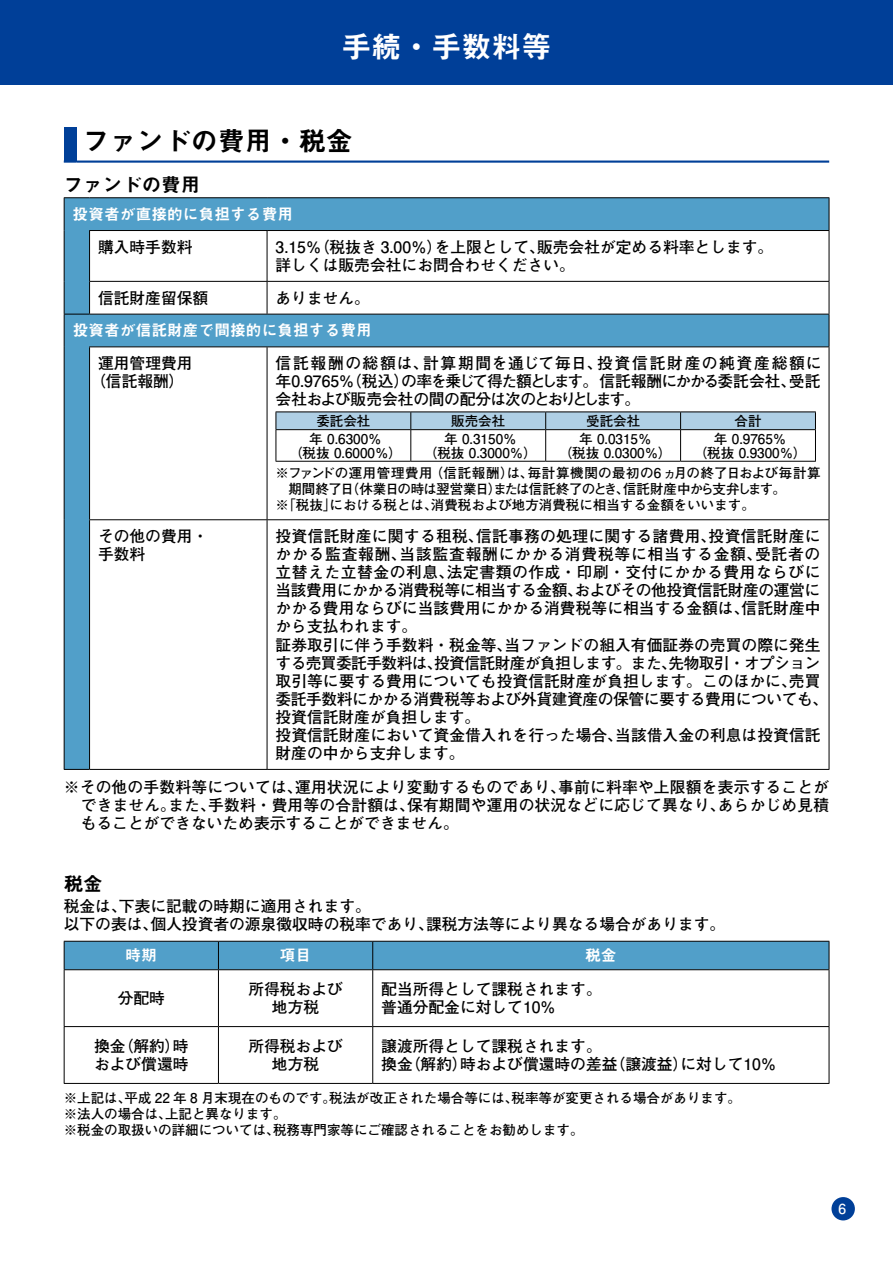
<style>
.page{position:relative;width:893px;height:1263px;background:#fff}
.page>*{position:absolute;margin:0;border:0;box-sizing:border-box;transform-origin:0 0}
.t1{font:30px "Midashi Go Pro MB31";color:#fff}
.t2{font:27px "Midashi Go Pro MB31";color:#000}
.t3{font:19.5px "Midashi Go Pro MB31";color:#000}
.t4{font:700 15.75px/18px "Futo Go B101 Pro";color:#000}
.t5{font:15.75px "Midashi Go Pro MB31";color:#fff}
.t6{font:700 13.8px "Futo Go B101 Pro";color:#fff}
.t7{font:700 13.5px/13.8px "Futo Go B101 Pro";color:#000;text-align:center}
.t8{font:700 13.5px "Futo Go B101 Pro";letter-spacing:.035em;color:#000}
.t9{font:700 13.5px "Futo Go B101 Pro";letter-spacing:-.05em;color:#000}
</style>
<div class="page">
<div style="left:831px;top:1197px;width:24px;height:23px;background:#003f98;border-radius:50%"></div>
<div style="left:0;top:0;width:893px;height:85px;background:#003f98"></div>
<div style="left:65px;top:198px;width:764px;height:571px;background:#519fc9"></div>
<svg style="left:90px;top:231px;width:739px;height:538px"></svg>
<hr style="left:267px;top:230px;width:562px;height:1px;background:#000">
<hr style="left:267px;top:231px;width:1px;height:50px;background:#000">
<hr style="left:267px;top:281px;width:562px;height:1px;background:#000">
<hr style="left:267px;top:282px;width:1px;height:32px;background:#000">
<hr style="left:829px;top:282px;width:1px;height:32px;background:#000">
<hr style="left:89px;top:347px;width:1px;height:172px;background:#000">
<hr style="left:267px;top:347px;width:1px;height:172px;background:#000">
<hr style="left:89px;top:519px;width:178px;height:1px;background:#000">
<hr style="left:89px;top:520px;width:1px;height:249px;background:#000">
<hr style="left:90px;top:769px;width:177px;height:1px;background:#000">
<hr style="left:267px;top:519px;width:562px;height:1px;background:#000">
<hr style="left:267px;top:520px;width:1px;height:249px;background:#000">
<hr style="left:829px;top:520px;width:1px;height:249px;background:#000">
<hr style="left:267px;top:769px;width:562px;height:1px;background:#000">
<svg style="left:64px;top:197px;width:26px;height:1px"></svg>
<hr style="left:64px;top:198px;width:1px;height:32px;background:#000">
<hr style="left:90px;top:197px;width:177px;height:1px;background:#000">
<hr style="left:267px;top:197px;width:562px;height:1px;background:#000">
<svg style="left:64px;top:230px;width:203px;height:85px"></svg>
<hr style="left:90px;top:314px;width:177px;height:1px;background:#000">
<hr style="left:267px;top:314px;width:562px;height:1px;background:#000">
<hr style="left:89px;top:346px;width:178px;height:1px;background:#000">
<hr style="left:267px;top:346px;width:562px;height:1px;background:#000">
<hr style="left:829px;top:347px;width:1px;height:172px;background:#000">
<hr style="left:64px;top:314px;width:1px;height:33px;background:#000">
<hr style="left:64px;top:347px;width:1px;height:173px;background:#000">
<hr style="left:64px;top:520px;width:1px;height:249px;background:#000">
<hr style="left:829px;top:231px;width:1px;height:50px;background:#000">
<hr style="left:829px;top:198px;width:1px;height:32px;background:#000">
<hr style="left:829px;top:314px;width:1px;height:32px;background:#000">
<svg style="left:64px;top:769px;width:26px;height:1px"></svg>
<hr style="left:276px;top:411px;width:135px;height:1px;background:#000">
<hr style="left:411px;top:411px;width:135px;height:1px;background:#000">
<hr style="left:546px;top:411px;width:135px;height:1px;background:#000">
<hr style="left:681px;top:411px;width:135px;height:1px;background:#000">
<svg style="left:276px;top:412px;width:540px;height:49px"></svg>
<hr style="left:276px;top:429px;width:135px;height:1px;background:#000">
<hr style="left:276px;top:430px;width:1px;height:31px;background:#000">
<hr style="left:411px;top:429px;width:135px;height:1px;background:#000">
<hr style="left:410px;top:430px;width:1px;height:31px;background:#000">
<hr style="left:546px;top:429px;width:135px;height:1px;background:#000">
<hr style="left:545px;top:430px;width:1px;height:31px;background:#000">
<hr style="left:681px;top:429px;width:135px;height:1px;background:#000">
<hr style="left:680px;top:430px;width:1px;height:31px;background:#000">
<hr style="left:815px;top:430px;width:1px;height:31px;background:#000">
<hr style="left:276px;top:461px;width:135px;height:1px;background:#000">
<hr style="left:411px;top:461px;width:135px;height:1px;background:#000">
<hr style="left:546px;top:461px;width:135px;height:1px;background:#000">
<hr style="left:681px;top:461px;width:135px;height:1px;background:#000">
<svg style="left:65px;top:970px;width:764px;height:113px"></svg>
<div style="left:64px;top:941px;width:766px;height:29px;background:#519fc9"></div>
<hr style="left:64px;top:969px;width:154px;height:1px;background:#000">
<hr style="left:64px;top:970px;width:1px;height:56px;background:#000">
<hr style="left:218px;top:969px;width:155px;height:1px;background:#000">
<hr style="left:218px;top:970px;width:1px;height:56px;background:#000">
<hr style="left:373px;top:969px;width:456px;height:1px;background:#000">
<hr style="left:372px;top:970px;width:1px;height:56px;background:#000">
<hr style="left:829px;top:970px;width:1px;height:56px;background:#000">
<hr style="left:64px;top:1026px;width:154px;height:1px;background:#000">
<hr style="left:64px;top:1027px;width:1px;height:56px;background:#000">
<hr style="left:218px;top:1026px;width:155px;height:1px;background:#000">
<hr style="left:218px;top:1027px;width:1px;height:56px;background:#000">
<hr style="left:373px;top:1026px;width:456px;height:1px;background:#000">
<hr style="left:372px;top:1027px;width:1px;height:56px;background:#000">
<hr style="left:829px;top:1027px;width:1px;height:56px;background:#000">
<hr style="left:64px;top:1083px;width:154px;height:1px;background:#000">
<hr style="left:218px;top:1083px;width:155px;height:1px;background:#000">
<hr style="left:373px;top:1083px;width:456px;height:1px;background:#000">
<div style="left:64px;top:128px;width:13px;height:34px;background:#003f98"></div>
<svg style="left:64px;top:162px;width:13px;height:1px"></svg>
<hr style="left:77px;top:161px;width:752px;height:2px;background:#003f98">
<h1 class="t1" style="left:341px;top:23px;width:211px">手続・手数料等</h1>
<h2 class="t2" style="left:83px;top:120px;width:272px">ファンドの費用・税金</h2>
<p class="t3" style="left:64px;top:169px;width:138px">ファンドの費用</p>
<p class="t5" style="left:73px;top:202px;width:222px">投資者が直接的に負担する費用</p>
<p class="t4" style="left:98px;top:236px;width:96px">購入時手数料</p>
<p class="t4" style="left:276px;top:236px;width:499px">3.15％（税抜き 3.00％）を上限として、販売会社が定める料率とします。詳しくは販売会社にお問合わせください。</p>
<p class="t4" style="left:98px;top:287px;width:112px">信託財産留保額</p>
<p class="t4" style="left:276px;top:287px;width:96px">ありません。</p>
<p class="t5" style="left:73px;top:318px;width:301px">投資者が信託財産で間接的に負担する費用</p>
<p class="t4" style="left:90px;top:352px;width:104px;text-align:center">運用管理費用（信託報酬）</p>
<p class="t4" style="left:276px;top:352px;width:547px;text-align:justify">信託報酬の総額は、計算期間を通じて毎日、投資信託財産の純資産総額に年0.9765%（税込）の率を乗じて得た額とします。信託報酬にかかる委託会社、受託会社および販売会社の間の配分は次のとおりとします。</p>
<p class="t7" style="left:316px;top:412px;width:55px">委託会社</p>
<p class="t7" style="left:451px;top:412px;width:55px">販売会社</p>
<p class="t7" style="left:586px;top:412px;width:55px">受託会社</p>
<p class="t7" style="left:734px;top:412px;width:28px">合計</p>
<p class="t7" style="left:289px;top:430px;width:115px">年 0.6300％<br>（税抜 0.6000％）</p>
<p class="t7" style="left:424px;top:430px;width:115px">年 0.3150％<br>（税抜 0.3000％）</p>
<p class="t7" style="left:559px;top:430px;width:115px">年 0.0315％<br>（税抜 0.0300％）</p>
<p class="t7" style="left:694px;top:430px;width:115px">年 0.9765％<br>（税抜 0.9300％）</p>
<p class="t8" style="left:276px;top:462px;width:547px">※ファンドの運用管理費用（信託報酬）は、毎計算機関の最初の6ヵ月の終了日および毎計算</p>
<p class="t9" style="left:288px;top:478px;width:499px">期間終了日（休業日の時は翌営業日）または信託終了のとき、信託財産中から支弁します。</p>
<p class="t7" style="left:276px;top:496px;width:481px">※「税抜」における税とは、消費税および地方消費税に相当する金額をいいます。</p>
<p class="t4" style="left:98px;top:525px;width:112px">その他の費用・手数料</p>
<p class="t4" style="left:276px;top:525px;width:554px">投資信託財産に関する租税、信託事務の処理に関する諸費用、投資信託財産にかかる監査報酬、当該監査報酬にかかる消費税等に相当する金額、受託者の立替えた立替金の利息、法定書類の作成・印刷・交付にかかる費用ならびに当該費用にかかる消費税等に相当する金額、およびその他投資信託財産の運営にかかる費用ならびに当該費用にかかる消費税等に相当する金額は、信託財産中から支払われます。<br>証券取引に伴う手数料・税金等、当ファンドの組入有価証券の売買の際に発生する売買委託手数料は、投資信託財産が負担します。また、先物取引・オプション取引等に要する費用についても投資信託財産が負担します。このほかに、売買委託手数料にかかる消費税等および外貨建資産の保管に要する費用についても、投資信託財産が負担します。<br>投資信託財産において資金借入れを行った場合、当該借入金の利息は投資信託財産の中から支弁します。</p>
<p class="t4" style="left:81px;top:776px;width:750px;text-align:justify;text-indent:-17px">※その他の手数料等については、運用状況により変動するものであり、事前に料率や上限額を表示することができません。また、手数料・費用等の合計額は、保有期間や運用の状況などに応じて異なり、あらかじめ見積もることができないため表示することができません。</p>
<p class="t3" style="left:64px;top:868px;width:40px">税金</p>
<p class="t4" style="left:64px;top:895px;width:663px">税金は、下表に記載の時期に適用されます。<br>以下の表は、個人投資者の源泉徴収時の税率であり、課税方法等により異なる場合があります。</p>
<p class="t5" style="left:126px;top:943px;width:33px">時期</p>
<p class="t5" style="left:280px;top:943px;width:33px">項目</p>
<p class="t5" style="left:585px;top:943px;width:33px">税金</p>
<p class="t4" style="left:118px;top:987px;width:49px">分配時</p>
<p class="t4" style="left:248px;top:978px;width:96px;text-align:center">所得税および地方税</p>
<p class="t4" style="left:381px;top:978px;width:222px">配当所得として課税されます。普通分配金に対して10%</p>
<p class="t4" style="left:94px;top:1035px;width:96px">換金（解約）時および償還時</p>
<p class="t4" style="left:248px;top:1035px;width:96px;text-align:center">所得税および地方税</p>
<p class="t4" style="left:381px;top:1035px;width:396px">譲渡所得として課税されます。<br>換金（解約）時および償還時の差益（譲渡益）に対して10%</p>
<p class="t7" style="left:64px;top:1088px;width:679px;line-height:15.9px;text-align:left">※上記は、平成 22 年 8 月末現在のものです。税法が改正された場合等には、税率等が変更される場合があります。※法人の場合は、上記と異なります。<br>※税金の取扱いの詳細については、税務専門家等にご確認されることをお勧めします。</p>
<p class="t6" style="left:839px;top:1198px;width:9px">6</p>
</div>
